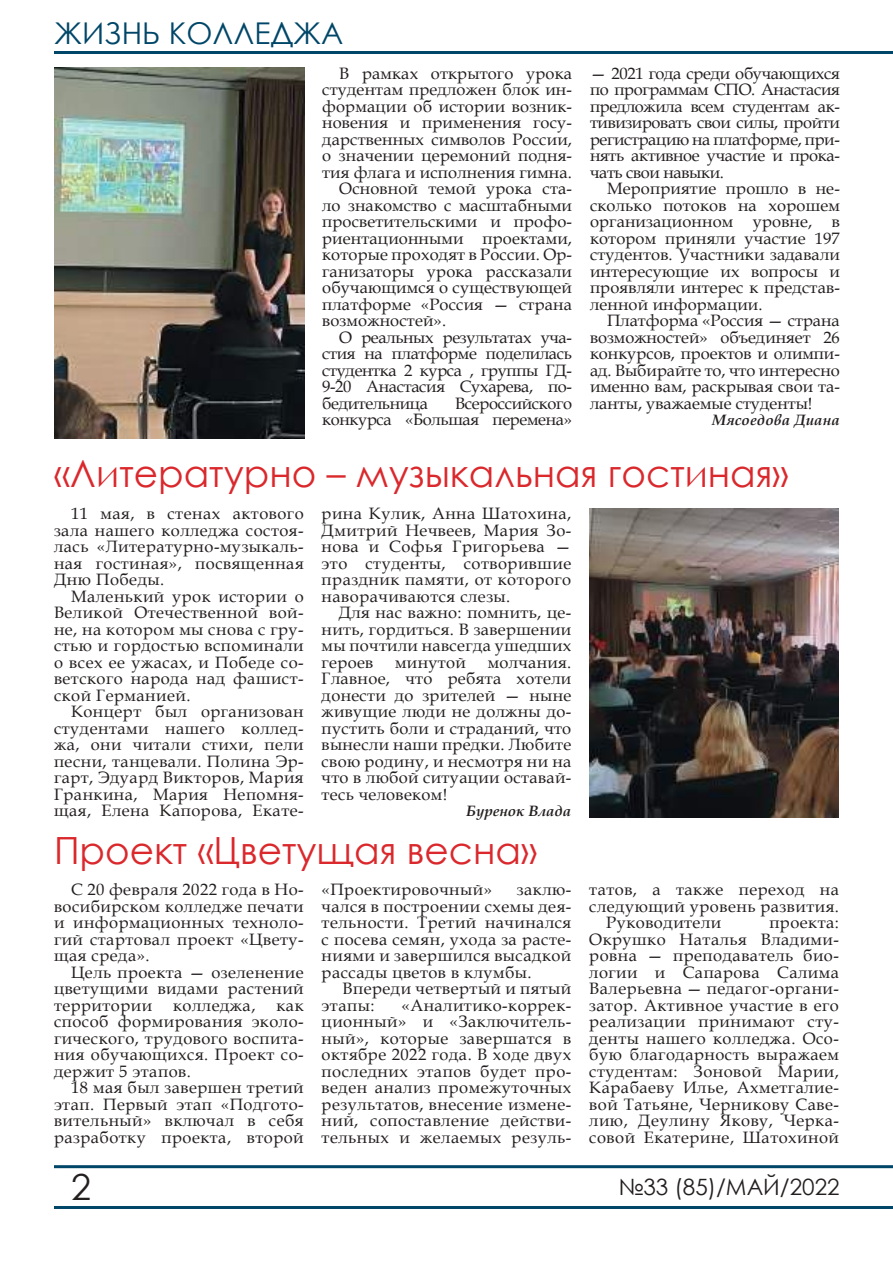
<style>
.page{position:relative;width:893px;height:1263px;background:#fff}
.page>*{position:absolute;margin:0;border:0;box-sizing:border-box;transform-origin:0 0}
.t1{font:37.5px "Century Gothic";color:#da282c}
.t2{font:36px "Century Gothic";color:#241f1f}
.t3{font:30px "Century Gothic";color:#004668}
.t4{font:22.5px "Century Gothic";color:#241f1f}
.t5{font:16.5px/16.5px "Book Antiqua";letter-spacing:.02em;color:#241f1f;text-align:justify}
.t6{font:16.5px/16.5px "Book Antiqua";letter-spacing:-.02em;color:#241f1f;text-align:right}
.t7{font:italic 700 15px "Book Antiqua";letter-spacing:.01em;color:#241f1f}
</style>
<div class="page">
<hr style="left:54px;top:1165px;width:839px;height:3px;background:#004668">
<hr style="left:54px;top:1206px;width:839px;height:3px;background:#004668">
<hr style="left:54px;top:51px;width:839px;height:3px;background:#004668">
<img style="left:54px;top:68px;width:250px;height:370px">
<img style="left:589px;top:508px;width:250px;height:309px">
<h3 class="t3" style="left:54px;top:12px;width:291px">ЖИЗНЬ КОЛЛЕДЖА</h3>
<p class="t5" style="left:339px;top:64px;width:234px">В рамках открытого урока</p>
<p class="t5" style="left:322px;top:81px;width:251px">студентам предложен блок ин-</p>
<p class="t5" style="left:322px;top:97px;width:251px">формации об истории возник-</p>
<p class="t5" style="left:322px;top:114px;width:251px">новения и применения госу-</p>
<p class="t5" style="left:322px;top:130px;width:251px">дарственных символов России,</p>
<p class="t5" style="left:322px;top:147px;width:251px">о значении церемоний подня-</p>
<p class="t5" style="left:322px;top:163px;width:251px">тия флага и исполнения гимна.</p>
<p class="t5" style="left:339px;top:180px;width:234px">Основной темой урока ста-</p>
<p class="t5" style="left:322px;top:196px;width:251px">ло знакомство с масштабными</p>
<p class="t5" style="left:322px;top:213px;width:251px">просветительскими и профо-</p>
<p class="t5" style="left:322px;top:229px;width:251px">риентационными проектами,</p>
<p class="t5" style="left:322px;top:246px;width:251px">которые проходят в России. Ор-</p>
<p class="t5" style="left:322px;top:262px;width:251px">ганизаторы урока рассказали</p>
<p class="t5" style="left:322px;top:279px;width:251px">обучающимся о существующей</p>
<p class="t5" style="left:322px;top:295px;width:251px">платформе «Россия — страна</p>
<p class="t5" style="left:322px;top:312px;width:125px">возможностей».</p>
<p class="t6" style="left:339px;top:328px;width:234px">О реальных результатах уча-</p>
<p class="t6" style="left:322px;top:345px;width:251px">стия на платформе поделилась</p>
<p class="t6" style="left:322px;top:361px;width:251px">студентка 2 курса , группы ГД-</p>
<p class="t6" style="left:322px;top:378px;width:251px">9-20 Анастасия Сухарева, по-</p>
<p class="t6" style="left:322px;top:394px;width:107px">бедительница</p>
<p class="t6" style="left:322px;top:394px;width:251px">Всероссийского<br>конкурса «Большая перемена»</p>
<p class="t5" style="left:590px;top:64px;width:251px">— 2021 года среди обучающихся по программам СПО. Анастасия предложила всем студентам ак&shy;тивизировать свои силы, пройти регистрацию на платформе, при&shy;нять активное участие и прока&shy;чать свои навыки.</p>
<p class="t5" style="left:590px;top:180px;width:251px;text-indent:17px">Мероприятие прошло в не&shy;сколько потоков на хорошем организационном уровне, в котором приняли участие 197 студентов. Участники задавали интересующие их вопросы и проявляли интерес к представ&shy;ленной информации.</p>
<p class="t5" style="left:590px;top:312px;width:251px;text-indent:17px">Платформа «Россия — страна возможностей» объединяет 26 конкурсов, проектов и олимпи&shy;ад. Выбирайте то, что интересно именно вам, раскрывая свои та&shy;ланты, уважаемые студенты!</p>
<p class="t7" style="left:712px;top:410px;width:129px">Мясоедова Диана</p>
<h1 class="t1" style="left:54px;top:447px;width:736px">«Литературно – музыкальная гостиная»</h1>
<p class="t5" style="left:54px;top:505px;width:251px;text-indent:17px">11 мая, в стенах актового зала нашего колледжа состоя&shy;лась «Литературно-музыкаль&shy;ная гостиная», посвященная Дню Победы.</p>
<p class="t5" style="left:54px;top:587px;width:251px;text-indent:17px">Маленький урок истории о Великой Отечественной вой&shy;не, на котором мы снова с гру&shy;стью и гордостью вспоминали о всех ее ужасах, и Победе со&shy;ветского народа над фашист&shy;ской Германией.</p>
<p class="t5" style="left:54px;top:703px;width:251px;text-indent:17px">Концерт был организован студентами нашего коллед&shy;жа, они читали стихи, пели песни, танцевали. Полина Эр&shy;гарт, Эдуард Викторов, Мария Гранкина, Мария Непомня&shy;щая, Елена Капорова, Екате-</p>
<p class="t5" style="left:322px;top:505px;width:251px">рина Кулик, Анна Шатохина, Дмитрий Нечвеев, Мария Зо&shy;нова и Софья Григорьева — это студенты, сотворившие праздник памяти, от которого наворачиваются слезы.</p>
<p class="t5" style="left:322px;top:604px;width:251px;text-indent:17px">Для нас важно: помнить, це&shy;нить, гордиться. В завершении мы почтили навсегда ушедших героев</p>
<p class="t5" style="left:395px;top:653px;width:72px">минутой</p>
<p class="t5" style="left:322px;top:653px;width:251px;text-indent:166px">молчания.<br>Главное, что ребята хотели донести до зрителей — ныне живущие люди не должны до&shy;пустить боли и страданий, что вынесли наши предки. Любите свою родину, и несмотря ни на что в любой ситуации оставай&shy;тесь человеком!</p>
<p class="t7" style="left:466px;top:801px;width:107px">Буренок Влада</p>
<h1 class="t1" style="left:54px;top:824px;width:484px">Проект «Цветущая весна»</h1>
<p class="t5" style="left:54px;top:881px;width:251px;text-indent:17px">С 20 февраля 2022 года в Но&shy;восибирском колледже печати и информационных техноло&shy;гий стартовал проект «Цвету&shy;щая среда».</p>
<p class="t5" style="left:54px;top:964px;width:251px;text-indent:17px">Цель проекта — озеленение цветущими видами растений территории</p>
<p class="t5" style="left:54px;top:997px;width:251px;text-indent:223px">как способ формирования эколо&shy;гического, трудового воспита&shy;ния обучающихся. Проект со&shy;держит 5 этапов.</p>
<p class="t5" style="left:54px;top:1079px;width:251px;text-indent:17px">18 мая был завершен третий этап. Первый этап «Подгото&shy;вительный» включал в себя разработку проекта, второй</p>
<p class="t5" style="left:173px;top:997px;width:84px">колледжа,</p>
<p class="t5" style="left:322px;top:881px;width:172px">«Проектировочный»</p>
<p class="t5" style="left:322px;top:881px;width:251px;text-indent:195px">заклю&shy;чался в построении схемы дея&shy;тельности. Третий начинался с посева семян, ухода за расте&shy;ниями и завершился высадкой рассады цветов в клумбы.</p>
<p class="t5" style="left:322px;top:980px;width:251px;text-indent:21px">Впереди четвертый и пятый этапы:</p>
<p class="t5" style="left:322px;top:997px;width:251px;text-indent:80px">«Аналитико-коррек&shy;ционный» и «Заключитель&shy;ный», которые завершатся в октябре 2022 года. В ходе двух последних этапов будет про&shy;веден анализ промежуточных результатов, внесение измене&shy;ний, сопоставление действи&shy;тельных и желаемых резуль-</p>
<p class="t5" style="left:589px;top:881px;width:251px">татов, а также переход на</p>
<p class="t5" style="left:589px;top:898px;width:251px">следующий уровень развития.</p>
<p class="t5" style="left:606px;top:914px;width:116px">Руководители</p>
<p class="t5" style="left:589px;top:914px;width:251px;text-indent:180px">проекта:<br>Окрушко Наталья Владими&shy;ровна — преподаватель био&shy;логии и Сапарова Салима Валерьевна — педагог-органи&shy;затор. Активное участие в его реализации принимают сту&shy;денты нашего колледжа. Осо&shy;бую благодарность выражаем студентам: Зоновой Марии, Карабаеву Илье, Ахметгалие&shy;вой Татьяне, Черникову Саве&shy;лию, Деулину Якову, Черка&shy;совой Екатерине, Шатохиной</p>
<h2 class="t2" style="left:71px;top:1162px;width:21px">2</h2>
<h3 class="t4" style="left:619px;top:1171px;width:222px">№33 (85)/МАЙ/2022</h3>
</div>
